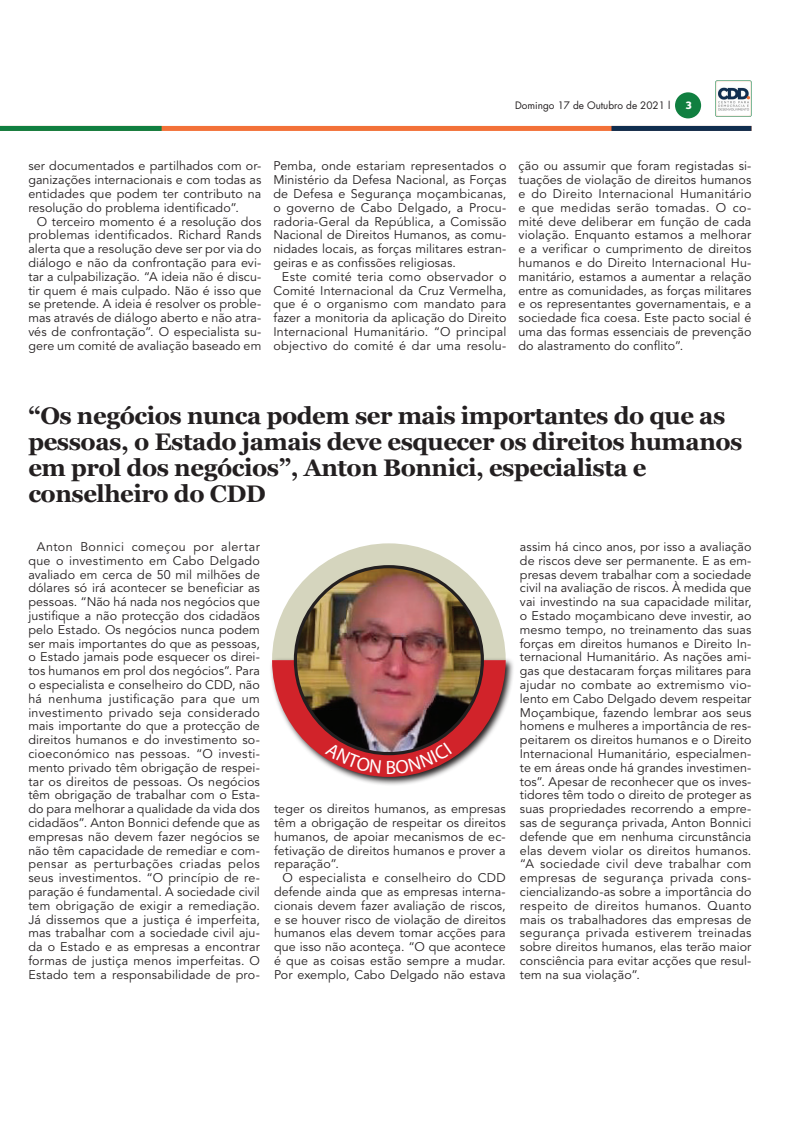
<style>
.page{position:relative;width:794px;height:1134px;background:#fff}
.page>*{position:absolute;margin:0;border:0;box-sizing:border-box;transform-origin:0 0}
.t1{font:700 24px/26px "Georgia";letter-spacing:-.02em;color:#231f20}
.t2{font:12.5px/13.8px "Avenir LT Std";letter-spacing:.01em;color:#231f20;text-align:justify}
.t3{font:10px "Futura LT";color:#231f20}
.t4{font:700 10px "Popular";color:#fff}
</style>
<div class="page">
<div style="left:0;top:126px;width:751px;height:5px;background:#f37138"></div>
<div style="left:0;top:126px;width:162px;height:5px;background:#107f40"></div>
<div style="left:611px;top:126px;width:140px;height:5px;background:#102e4f"></div>
<div style="left:675px;top:92px;width:26px;height:26px;background:#107f40;border-radius:50%"></div>
<img style="left:716px;top:81px;width:35px;height:35px">
<svg style="left:271px;top:659px;width:242px;height:126px"></svg>
<img style="left:272px;top:543px;width:234px;height:234px">
<p class="t3" style="left:515px;top:99px;width:157px">Domingo 17 de Outubro de 2021 l</p>
<p class="t4" style="left:685px;top:98px;width:7px">3</p>
<p class="t2" style="left:28px;top:159px;width:234px">ser documentados e partilhados com or&shy;ganizações internacionais e com todas as entidades que podem ter contributo na resolução do problema identificado”.</p>
<p class="t2" style="left:28px;top:215px;width:234px;text-indent:8px">O terceiro momento é a resolução dos problemas identificados. Richard Rands alerta que a resolução deve ser por via do diálogo e não da confrontação para evi&shy;tar a culpabilização. “A ideia não é discu&shy;tir quem é mais culpado. Não é isso que se pretende. A ideia é resolver os proble&shy;mas através de diálogo aberto e não atra&shy;vés de confrontação”. O especialista su&shy;gere um comité de avaliação baseado em</p>
<p class="t2" style="left:273px;top:159px;width:234px">Pemba, onde estariam representados o Ministério da Defesa Nacional, as Forças de Defesa e Segurança moçambicanas, o governo de Cabo Delgado, a Procu&shy;radoria-Geral da República, a Comissão Nacional de Direitos Humanos, as comu&shy;nidades locais, as forças militares estran&shy;geiras e as confissões religiosas.</p>
<p class="t2" style="left:273px;top:270px;width:234px;text-indent:8px">Este comité teria como observador o Comité Internacional da Cruz Vermelha, que é o organismo com mandato para fazer a monitoria da aplicação do Direito Internacional Humanitário. “O principal objectivo do comité é dar uma resolu-</p>
<p class="t2" style="left:518px;top:159px;width:234px">ção ou assumir que foram registadas si&shy;tuações de violação de direitos humanos e do Direito Internacional Humanitário e que medidas serão tomadas. O co&shy;mité deve deliberar em função de cada violação. Enquanto estamos a melhorar e a verificar o cumprimento de direitos humanos e do Direito Internacional Hu&shy;manitário, estamos a aumentar a relação entre as comunidades, as forças militares e os representantes governamentais, e a sociedade fica coesa. Este pacto social é uma das formas essenciais de prevenção do alastramento do conflito”.</p>
<h1 class="t1" style="left:28px;top:402px;width:715px">“Os negócios nunca podem ser mais importantes do que as pessoas, o Estado jamais deve esquecer os direitos humanos em prol dos negócios”, Anton Bonnici, especialista e conselheiro do CDD</h1>
<p class="t2" style="left:28px;top:540px;width:233px;text-indent:9px">Anton Bonnici começou por alertar que o investimento em Cabo Delgado avaliado em cerca de 50 mil milhões de dólares só irá acontecer se beneficiar as pessoas. “Não há nada nos negócios que justifique a não protecção dos cidadãos pelo Estado. Os negócios nunca podem ser mais importantes do que as pessoas, o Estado jamais pode esquecer os direi&shy;tos humanos em prol dos negócios”. Para o especialista e conselheiro do CDD, não há nenhuma justificação para que um investimento privado seja considerado mais importante do que a protecção de direitos humanos e do investimento so&shy;cioeconómico nas pessoas. “O investi&shy;mento privado têm obrigação de respei&shy;tar os direitos de pessoas. Os negócios têm obrigação de trabalhar com o Esta&shy;do para melhorar a qualidade da vida dos cidadãos”. Anton Bonnici defende que as empresas não devem fazer negócios se não têm capacidade de remediar e com&shy;pensar as perturbações criadas pelos seus investimentos. “O princípio de re&shy;paração é fundamental. A sociedade civil tem obrigação de exigir a remediação.<br>Já dissemos que a justiça é imperfeita, mas trabalhar com a sociedade civil aju&shy;da o Estado e as empresas a encontrar formas de justiça menos imperfeitas. O Estado tem a responsabilidade de pro-</p>
<p class="t2" style="left:520px;top:540px;width:233px">assim há cinco anos, por isso a avaliação de riscos deve ser permanente. E as em&shy;presas devem trabalhar com a sociedade civil na avaliação de riscos. À medida que vai investindo na sua capacidade militar, o Estado moçambicano deve investir, ao mesmo tempo, no treinamento das suas forças em direitos humanos e Direito In&shy;ternacional Humanitário. As nações ami&shy;gas que destacaram forças militares para ajudar no combate ao extremismo vio&shy;lento em Cabo Delgado devem respeitar Moçambique, fazendo lembrar aos seus homens e mulheres a importância de res&shy;peitarem os direitos humanos e o Direito Internacional Humanitário, especialmen&shy;te em áreas onde há grandes investimen&shy;tos”. Apesar de reconhecer que os inves&shy;tidores têm todo o direito de proteger as suas propriedades recorrendo a empre&shy;sas de segurança privada, Anton Bonnici defende que em nenhuma circunstância elas devem violar os direitos humanos. “A sociedade civil deve trabalhar com empresas de segurança privada cons&shy;ciencializando-as sobre a importância do respeito de direitos humanos. Quanto mais os trabalhadores das empresas de segurança privada estiverem treinadas sobre direitos humanos, elas terão maior consciência para evitar acções que resul&shy;tem na sua violação”.</p>
<p class="t2" style="left:274px;top:802px;width:233px">teger os direitos humanos, as empresas têm a obrigação de respeitar os direitos humanos, de apoiar mecanismos de ec&shy;fetivação de direitos humanos e prover a reparação”.</p>
<p class="t2" style="left:274px;top:871px;width:233px;text-indent:8px">O especialista e conselheiro do CDD defende ainda que as empresas interna&shy;cionais devem fazer avaliação de riscos, e se houver risco de violação de direitos humanos elas devem tomar acções para que isso não aconteça. “O que acontece é que as coisas estão sempre a mudar.<br>Por exemplo, Cabo Delgado não estava</p>
</div>
